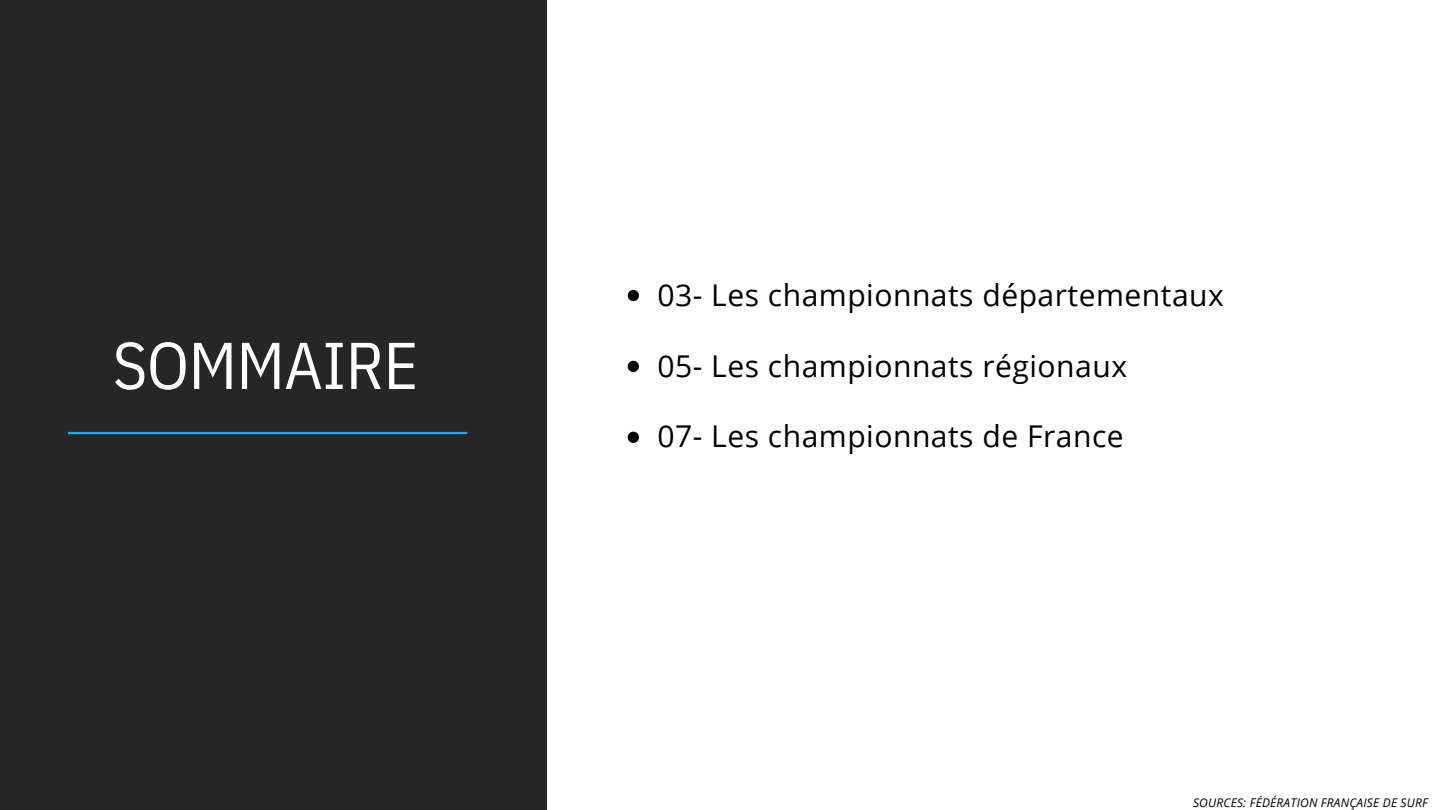
<style>
.page{position:relative;width:1440px;height:810px;background:#fff}
.page>*{position:absolute;margin:0;border:0;box-sizing:border-box;transform-origin:0 0}
.t1{font:66.15px "IBM Plex Sans Cond";letter-spacing:-.005em;color:#fff}
.t2{font:30px "Open Sans";letter-spacing:.015em;color:#000}
.t3{font:italic 12px "Open Sans";letter-spacing:.015em;color:#000}
</style>
<div class="page">
<div style="left:0;top:0;width:547px;height:810px;background:#262626"></div>
<hr style="left:68px;top:432px;width:399px;height:2px;background:#1cade4">
<svg style="left:628px;top:290px;width:11px;height:11px"></svg>
<svg style="left:628px;top:361px;width:11px;height:11px"></svg>
<svg style="left:628px;top:432px;width:11px;height:11px"></svg>
<p class="t1" style="left:113px;top:321px;width:307px">SOMMAIRE</p>
<p class="t2" style="left:657px;top:274px;width:568px">03- Les championnats départementaux</p>
<p class="t2" style="left:657px;top:344px;width:471px">05- Les championnats régionaux</p>
<p class="t2" style="left:657px;top:415px;width:468px">07- Les championnats de France</p>
<p class="t3" style="left:1193px;top:794px;width:236px">SOURCES: FÉDÉRATION FRANÇAISE DE SURF</p>
</div>
